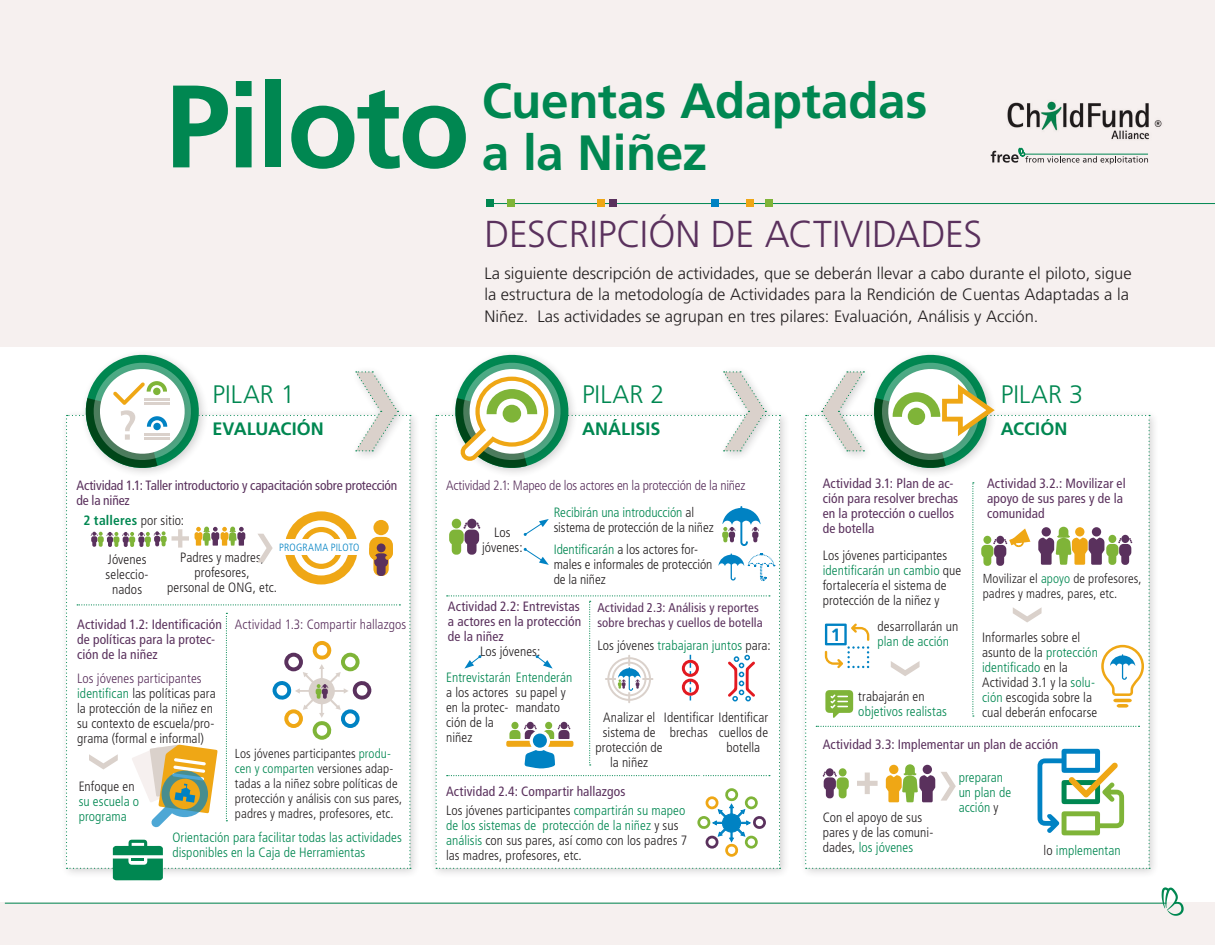
<style>
.page{position:relative;width:1215px;height:945px;background:#fff}
.page>*{position:absolute;margin:0;border:0;box-sizing:border-box;transform-origin:0 0}
.Level_1{font:700 117.15px "Frutiger LT Std";letter-spacing:-.025em;color:#008751}
.Level_1-2{font:700 49.5px "Frutiger LT Std";letter-spacing:-.01em;color:#008751}
.Level_2{font:300 37.5px "Frutiger LT Std";letter-spacing:-.005em;color:#5a315d}
.Highlight_number_lig{font:300 25.35px "Frutiger LT Std";letter-spacing:.005em;color:#008751}
.Highlight_number_lig-2{font:700 18px "Frutiger LT Std";color:#008751}
.avtivities_titles{font:700 17.85px "Frutiger LT Std";color:#0082c3}
.Body{font:300 16.5px/21px "Frutiger LT Std";color:#231f20}
.graphics_body{font:300 condensed 13.5px/15px "Frutiger LT Std";letter-spacing:.005em;color:#231f20}
.avtivities_titles-2{font:condensed 13.5px/15px "Frutiger LT Std";letter-spacing:.005em;color:#5a315d}
.graphics_body-2{font:300 condensed 13.5px/15px "Frutiger LT Std";letter-spacing:.005em;color:#008751}
.avtivities_titles-3{font:300 condensed 13.5px "Frutiger LT Std";letter-spacing:-.01em;color:#5a315d}
.graphics_body-3{font:700 condensed 13.5px "Frutiger LT Std";letter-spacing:.01em;color:#008751}
.graphics_body-4{font:300 condensed 13.05px/15px "Frutiger LT Std";letter-spacing:.01em;color:#231f20}
.avtivities_titles-4{font:condensed 12.75px/15px "Frutiger LT Std";letter-spacing:.01em;color:#5a315d}
.graphics_body-5{font:300 condensed 10.5px "Frutiger LT Std";letter-spacing:.015em;color:#0082c3}
.s1{font-weight:300;color:#231f20}
.s2{color:#5a315d}
.s3{color:#008751}
.s4{color:#231f20}
</style>
<div class="page">
<div style="left:61px;top:410px;width:359px;height:469px;background:#231f20;opacity:.2"></div>
<div style="left:430px;top:410px;width:360px;height:469px;background:#231f20;opacity:.2"></div>
<div style="left:800px;top:410px;width:359px;height:469px;background:#231f20;opacity:.2"></div>
<div style="left:0;top:0;width:1215px;height:346px;background:#f6f0ef"></div>
<img style="left:1007px;top:101px;width:155px;height:39px">
<svg style="left:991px;top:147px;width:157px;height:17px"></svg>
<hr style="left:1024px;top:154px;width:124px;height:1px;background:#008751">
<hr style="left:487px;top:203px;width:728px;height:1px;background:#008751">
<div style="left:765px;top:200px;width:7px;height:7px;background:#7fb438"></div>
<div style="left:609px;top:200px;width:7px;height:7px;background:#5a315d"></div>
<div style="left:747px;top:200px;width:7px;height:7px;background:#efa715"></div>
<div style="left:711px;top:200px;width:7px;height:7px;background:#0082c3"></div>
<div style="left:486px;top:200px;width:7px;height:7px;background:#008751"></div>
<div style="left:507px;top:200px;width:7px;height:7px;background:#7fb438"></div>
<div style="left:597px;top:200px;width:7px;height:7px;background:#efa715"></div>
<div style="left:0;top:902px;width:1215px;height:43px;background:#f6f0ef"></div>
<svg style="left:1162px;top:887px;width:22px;height:29px"></svg>
<hr style="left:5px;top:903px;width:1161px;height:1px;background:#008751">
<svg style="left:66px;top:354px;width:345px;height:526px"></svg>
<svg style="left:805px;top:354px;width:345px;height:515px"></svg>
<svg style="left:436px;top:354px;width:345px;height:515px"></svg>
<p class="Level_1" style="left:165px;top:58px;width:307px">Piloto</p>
<p class="Level_1-2" style="left:482px;top:72px;width:447px">Cuentas Adaptadas</p>
<p class="Level_1-2" style="left:482px;top:124px;width:227px">a la Niñez</p>
<p class="Level_2" style="left:484px;top:213px;width:499px">DESCRIPCIÓN DE ACTIVIDADES</p>
<p class="Body" style="left:484px;top:263px;width:649px">La siguiente descripción de actividades, que se deberán llevar a cabo durante el piloto, sigue la estructura de la metodología de Actividades para la Rendición de Cuentas Adaptadas a la</p>
<p class="Body" style="left:484px;top:306px;width:556px">Niñez. Las actividades se agrupan en tres pilares: Evaluación, Análisis y Acción.</p>
<p class="Highlight_number_lig" style="left:212px;top:380px;width:84px">PILAR 1</p>
<p class="Highlight_number_lig-2" style="left:212px;top:418px;width:113px">EVALUACIÓN</p>
<p class="Highlight_number_lig" style="left:582px;top:380px;width:84px">PILAR 2</p>
<p class="Highlight_number_lig-2" style="left:582px;top:418px;width:80px">ANÁLISIS</p>
<p class="Highlight_number_lig" style="left:1001px;top:380px;width:84px">PILAR 3</p>
<p class="Highlight_number_lig-2" style="left:1001px;top:418px;width:68px">ACCIÓN</p>
<p class="avtivities_titles-2" style="left:77px;top:478px;width:322px">Actividad 1.1: Taller introductorio y capacitación sobre protección de la niñez</p>
<p class="graphics_body-3" style="left:83px;top:512px;width:102px">2 talleres <span class="s1">por sitio:</span></p>
<p class="graphics_body" style="left:106px;top:552px;width:45px;text-align:center">Jóvenes seleccio&shy;nados</p>
<p class="graphics_body" style="left:167px;top:550px;width:112px;text-align:center">Padres y madres, profesores,<br>personal de ONG, etc.</p>
<p class="graphics_body-5" style="left:279px;top:542px;width:82px">PROGRAMA PILOTO</p>
<p class="avtivities_titles-2" style="left:77px;top:617px;width:146px">Actividad 1.2: Identificación de políticas para la protec&shy;ción de la niñez</p>
<p class="graphics_body" style="left:77px;top:671px;width:140px"><span class="s2">Los jóvenes participantes </span><span class="s3">identifican</span> las políticas para la protección de la niñez en su contexto de escuela/pro&shy;grama (formal e informal)</p>
<p class="graphics_body-2" style="left:79px;top:779px;width:62px"><span class="s4">Enfoque en </span>su escuela o programa</p>
<p class="avtivities_titles-3" style="left:235px;top:617px;width:173px">Actividad 1.3: Compartir hallazgos</p>
<p class="graphics_body-4" style="left:235px;top:746px;width:169px">Los jóvenes participantes <span class="s3">produ&shy;cen y comparten</span> versiones adap&shy;tadas a la niñez sobre políticas de protección y análisis con sus pares, padres y madres, profesores, etc.</p>
<p class="graphics_body-2" style="left:172px;top:830px;width:231px">Orientación para facilitar todas las actividades disponibles en la Caja de Herramientas</p>
<p class="avtivities_titles-3" style="left:446px;top:478px;width:301px">Actividad 2.1: Mapeo de los actores en la protección de la niñez</p>
<p class="graphics_body" style="left:554px;top:505px;width:162px"><span class="s3">Recibirán una introducción</span> al sistema de protección de la niñez</p>
<p class="graphics_body" style="left:554px;top:542px;width:160px"><span class="s3">Identificarán</span> a los actores for&shy;males e informales de protección de la niñez</p>
<p class="avtivities_titles-2" style="left:448px;top:599px;width:135px;text-align:justify">Actividad 2.2: Entrevistas a actores en la protección de la niñez</p>
<p class="avtivities_titles-4" style="left:597px;top:600px;width:167px">Actividad 2.3: Análisis y reportes sobre brechas y cuellos de botella</p>
<p class="graphics_body" style="left:482px;top:525px;width:42px;text-align:center">Los jóvenes:</p>
<p class="graphics_body-2" style="left:597px;top:638px;width:175px"><span class="s4">Los jóvenes</span> trabajaran juntos <span class="s4">para:</span></p>
<p class="graphics_body" style="left:480px;top:644px;width:62px">Los jóvenes:</p>
<p class="graphics_body" style="left:446px;top:670px;width:128px"><span class="s3">Entrevistarán Entenderán </span>a los actores<br>en la protec-<br>ción de la<br>niñez</p>
<p class="graphics_body" style="left:516px;top:685px;width:51px">su papel y mandato</p>
<p class="graphics_body" style="left:664px;top:710px;width:106px">Identificar Identificar</p>
<p class="graphics_body" style="left:719px;top:725px;width:51px">cuellos de</p>
<p class="graphics_body" style="left:727px;top:740px;width:35px">botella</p>
<p class="graphics_body" style="left:596px;top:710px;width:69px;text-align:center">Analizar el sistema de protección de la niñez</p>
<p class="graphics_body" style="left:670px;top:725px;width:40px">brechas</p>
<p class="avtivities_titles-2" style="left:446px;top:784px;width:181px">Actividad 2.4: Compartir hallazgos</p>
<p class="graphics_body" style="left:446px;top:803px;width:243px">Los jóvenes participantes <span class="s3">compartirán su mapeo de los sistemas de protección de la niñez</span> y sus <span class="s3">análisis</span> con sus pares, así como con los padres 7 las madres, profesores, etc.</p>
<p class="avtivities_titles-2" style="left:823px;top:476px;width:137px">Actividad 3.1: Plan de ac&shy;ción para resolver brechas en la protección o cuellos de botella</p>
<p class="graphics_body" style="left:823px;top:548px;width:140px">Los jóvenes participantes <span class="s3">identificarán un cambio</span> que fortalecería el sistema de protección de la niñez y</p>
<p class="avtivities_titles" style="left:831px;top:624px;width:11px">1</p>
<p class="graphics_body" style="left:878px;top:619px;width:82px">desarrollarán un <span class="s3">plan de acción</span></p>
<p class="graphics_body-2" style="left:858px;top:689px;width:90px"><span class="s4">trabajarán en </span>objetivos realistas</p>
<p class="avtivities_titles-2" style="left:987px;top:476px;width:140px">Actividad 3.2.: Movilizar el apoyo de sus pares y de la comunidad</p>
<p class="graphics_body-4" style="left:983px;top:571px;width:160px">Movilizar el <span class="s3">apoyo</span> de profesores, padres y madres, pares, etc.</p>
<p class="graphics_body" style="left:982px;top:630px;width:117px">Informarles sobre el asunto de la <span class="s3">protección identificado</span> en la<br>Actividad 3.1 y la <span class="s3">solu&shy;ción</span> escogida sobre la cual deberán enfocarse</p>
<p class="avtivities_titles-2" style="left:823px;top:737px;width:237px">Actividad 3.3: Implementar un plan de acción</p>
<p class="graphics_body" style="left:823px;top:810px;width:112px">Con el apoyo de sus pares y de las comuni&shy;dades, <span class="s3">los jóvenes</span></p>
<p class="graphics_body-2" style="left:959px;top:770px;width:54px">preparan un plan de acción <span class="s4">y</span></p>
<p class="graphics_body-2" style="left:1044px;top:843px;width:79px"><span class="s4">lo</span> implementan</p>
</div>
